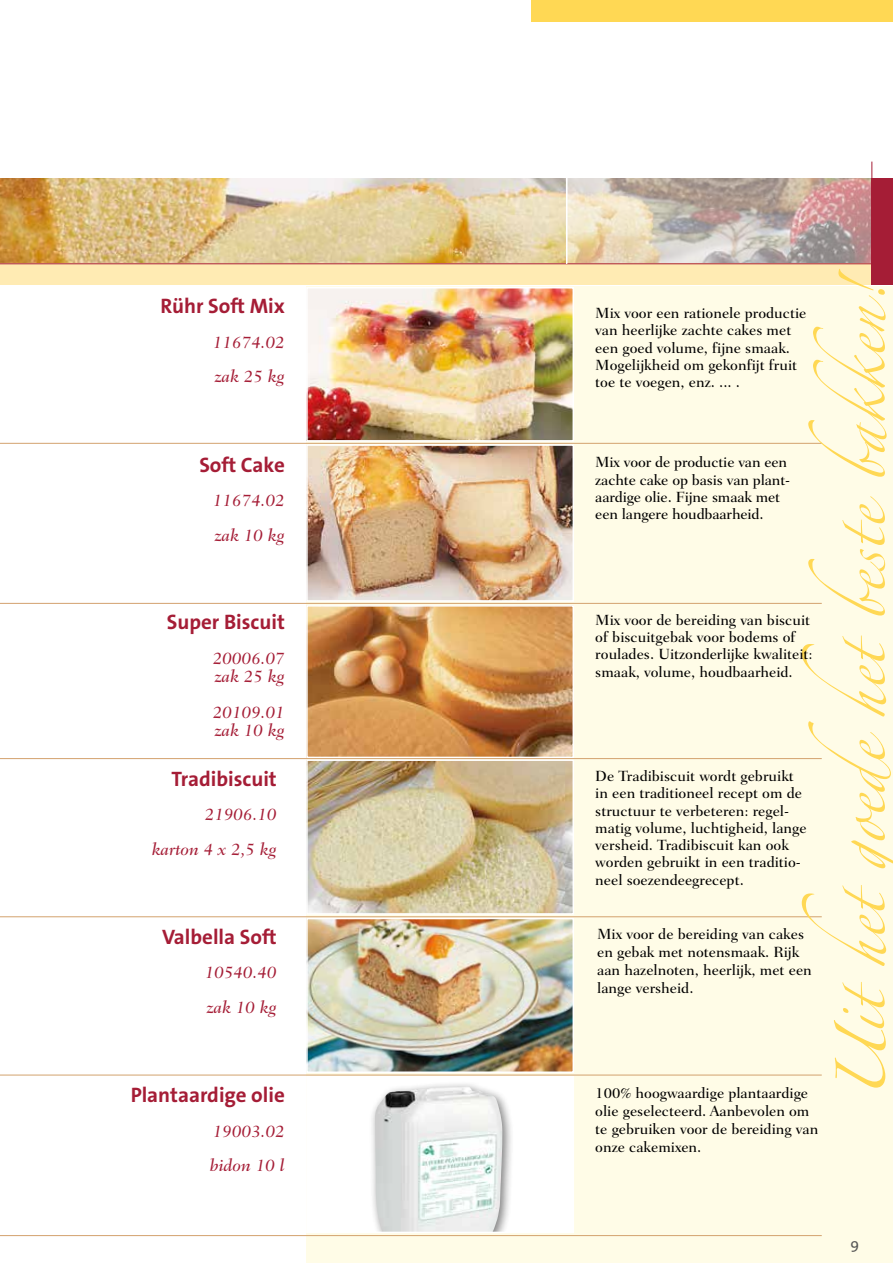
<style>
.page{position:relative;width:893px;height:1263px;background:#fff}
.page>*{position:absolute;margin:0;border:0;box-sizing:border-box;transform-origin:0 0}
.t1{font:21px "The Sans LP7 Bld";color:#a51d36}
.t2{font:italic 500 17.25px/34.5px "Fairfield LT Std";color:#a51d36}
.t3{font:500 15px/17.2px "Fairfield LT Std";color:#000}
.t4{font:15px "The Sans LP5 Plain";color:#575756}
</style>
<div class="page">
<img style="left:0;top:179px;width:566px;height:84px">
<div style="left:574px;top:287px;width:319px;height:976px;background:#fffce7"></div>
<div style="left:306px;top:287px;width:268px;height:976px;background:#fffce7"></div>
<svg style="left:567px;top:178px;width:326px;height:85px;background:#c8b5aa"></svg>
<div style="left:0;top:264px;width:893px;height:21px;background:#ffebb3"></div>
<hr style="left:0;top:263px;width:873px;height:1px;background:#a51d36">
<div style="left:872px;top:179px;width:21px;height:106px;background:#a51d36"></div>
<hr style="left:871px;top:162px;width:1px;height:123px;background:#a51d36">
<div style="left:531px;top:0;width:362px;height:21px;background:#ffd854"></div>
<hr style="left:566px;top:178px;width:1px;height:86px;background:#fff">
<img style="left:309px;top:608px;width:262px;height:147px">
<div style="left:306px;top:605px;width:268px;height:153px;border:2px solid #fff"></div>
<img style="left:309px;top:290px;width:262px;height:149px">
<div style="left:306px;top:287px;width:268px;height:155px;border:2px solid #fff"></div>
<img style="left:309px;top:447px;width:262px;height:152px">
<div style="left:306px;top:444px;width:268px;height:158px;border:2px solid #fff"></div>
<img style="left:309px;top:762px;width:262px;height:150px">
<div style="left:306px;top:759px;width:268px;height:156px;border:2px solid #fff"></div>
<img style="left:309px;top:921px;width:262px;height:149px">
<div style="left:306px;top:918px;width:268px;height:155px;border:2px solid #fff"></div>
<div style="left:307px;top:1076px;width:266px;height:156px;background:#fff"></div>
<div style="left:369px;top:1081px;width:145px;height:151px;background:#000;opacity:.5"></div>
<img style="left:375px;top:1087px;width:128px;height:143px">
<div style="left:306px;top:1076px;width:268px;height:157px;border:2px solid #fff"></div>
<hr style="left:0;top:443px;width:822px;height:1px;background:#d3a26e">
<hr style="left:0;top:603px;width:822px;height:1px;background:#d3a26e">
<hr style="left:0;top:758px;width:822px;height:1px;background:#d3a26e">
<hr style="left:0;top:916px;width:822px;height:1px;background:#d3a26e">
<hr style="left:0;top:1075px;width:822px;height:1px;background:#d3a26e">
<hr style="left:0;top:1235px;width:822px;height:1px;background:#d3a26e">
<svg style="left:834px;top:982px;width:52px;height:106px"></svg>
<svg style="left:802px;top:635px;width:91px;height:331px"></svg>
<svg style="left:808px;top:496px;width:77px;height:119px"></svg>
<svg style="left:808px;top:269px;width:79px;height:208px"></svg>
<h1 class="t1" style="left:161px;top:293px;width:126px">Rühr Soft Mix</h1>
<p class="t2" style="left:213px;top:325px;width:73px">11674.02 zak 25 kg</p>
<h1 class="t1" style="left:199px;top:451px;width:87px">Soft Cake</h1>
<p class="t2" style="left:213px;top:483px;width:73px">11674.02 zak 10 kg</p>
<h1 class="t1" style="left:167px;top:609px;width:119px">Super Biscuit</h1>
<p class="t2" style="left:213px;top:649px;width:73px;line-height:18px">20006.07 zak 25 kg</p>
<p class="t2" style="left:213px;top:703px;width:73px;line-height:18px">20109.01 zak 10 kg</p>
<h1 class="t1" style="left:171px;top:765px;width:107px">Tradibiscuit</h1>
<p class="t2" style="left:152px;top:797px;width:126px;text-align:right">21906.10<br>karton 4 x 2,5 kg</p>
<h1 class="t1" style="left:162px;top:923px;width:116px">Valbella Soft</h1>
<p class="t2" style="left:205px;top:955px;width:73px">10540.40 zak 10 kg</p>
<h1 class="t1" style="left:131px;top:1082px;width:156px">Plantaardige olie</h1>
<p class="t2" style="left:210px;top:1114px;width:77px">19003.02 bidon 10 l</p>
<p class="t3" style="left:595px;top:305px;width:213px">Mix voor een rationele productie van heerlijke zachte cakes met een goed volume, fijne smaak.<br>Mogelijkheid om gekonfijt fruit toe te voegen, enz. ... .</p>
<p class="t3" style="left:595px;top:454px;width:196px">Mix voor de productie van een zachte cake op basis van plant&shy;aardige olie. Fijne smaak met een langere houdbaarheid.</p>
<p class="t3" style="left:595px;top:611px;width:219px">Mix voor de bereiding van biscuit of biscuitgebak voor bodems of roulades. Uitzonderlijke kwaliteit: smaak, volume, houdbaarheid.</p>
<p class="t3" style="left:595px;top:767px;width:213px">De Tradibiscuit wordt gebruikt in een traditioneel recept om de structuur te verbeteren: regel&shy;matig volume, luchtigheid, lange versheid. Tradibiscuit kan ook worden gebruikt in een traditio&shy;neel soezendeegrecept.</p>
<p class="t3" style="left:597px;top:925px;width:216px;line-height:18px">Mix voor de bereiding van cakes en gebak met notensmaak. Rijk aan hazelnoten, heerlijk, met een lange versheid.</p>
<p class="t3" style="left:595px;top:1084px;width:224px;line-height:18px">100% hoogwaardige plantaardige olie geselecteerd. Aanbevolen om te gebruiken voor de bereiding van onze cakemixen.</p>
<p class="t4" style="left:850px;top:1234px;width:10px">9</p>
</div>
